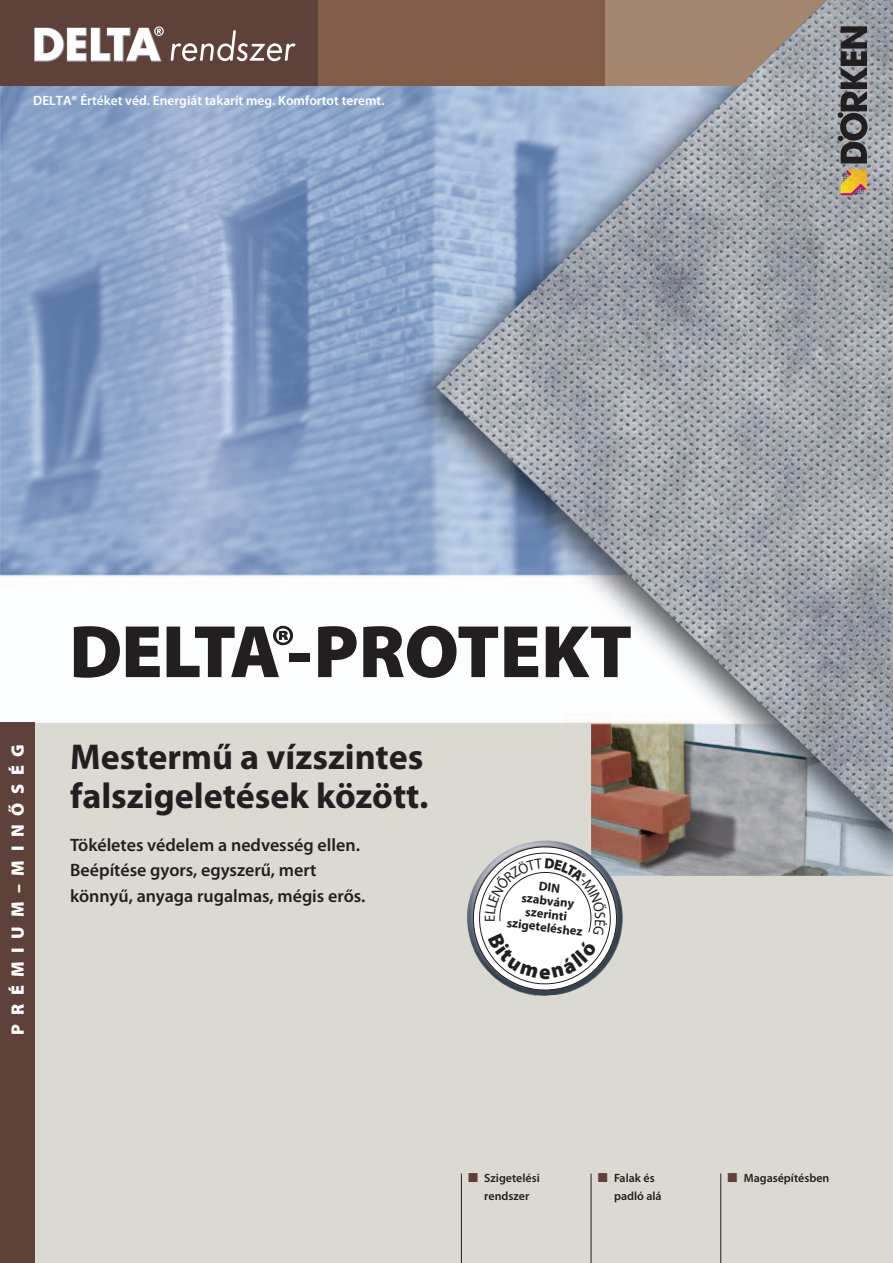
<style>
.page{position:relative;width:893px;height:1263px;background:#fff}
.page>*{position:absolute;margin:0;border:0;box-sizing:border-box;transform-origin:0 0}
.t1{font:900 75px "Delta Myriad Pro";letter-spacing:-.035em;color:#231f20}
.t2{font:700 36px/39px "Myriad Pro Doerken";color:#231f20}
.t3{font:900 21.15px "Myriad Pro Doerken";color:#231f20}
.t4{font:600 18px/25.5px "Myriad Pro Doerken";color:#231f20}
.t5{font:900 18px "Myriad Pro Doerken";letter-spacing:.48em;color:#fff}
.t6{font:14.85px "Myriad Pro Doerken";color:#231f20}
.t7{font:600 13.5px "Myriad Pro Doerken";color:#fff}
.t8{font:700 12.75px/13.4px "Myriad Pro Doerken";color:#231f20;text-align:center}
.t9{font:600 12px/18px "Myriad Pro Doerken";color:#231f20}
.s1{font-family:"Myriad Pro Doerken"}
.s2{color:#5e4239}
</style>
<div class="page">
<div style="left:0;top:723px;width:893px;height:540px;background:#dad9d2"></div>
<img style="left:0;top:85px;width:893px;height:791px">
<img style="left:0;top:574px;width:1px;height:272px">
<hr style="left:461px;top:1173px;width:1px;height:90px;background:#231f20">
<hr style="left:591px;top:1173px;width:1px;height:90px;background:#231f20">
<hr style="left:720px;top:1173px;width:1px;height:90px;background:#231f20">
<div style="left:0;top:0;width:319px;height:85px;background:#5e4239"></div>
<div style="left:319px;top:0;width:287px;height:85px;background:#815d48"></div>
<div style="left:0;top:723px;width:34px;height:540px;background:#5e4239"></div>
<img style="left:436px;top:0;width:457px;height:831px">
<svg style="left:838px;top:26px;width:29px;height:137px;background:#565558"></svg>
<svg style="left:841px;top:169px;width:26px;height:26px"></svg>
<img style="left:481px;top:840px;width:67px;height:3px">
<svg style="left:34px;top:26px;width:130px;height:36px"></svg>
<svg style="left:171px;top:30px;width:124px;height:31px"></svg>
<svg style="left:469px;top:843px;width:152px;height:151px"></svg>
<p class="t7" style="left:33px;top:92px;width:353px">DELTA® Értéket véd. Energiát takarít meg. Komfortot teremt.</p>
<p class="t5" style="left:6px;top:1035px;width:292px;rotate:-90deg">PRÉMIUM–MINŐSÉG</p>
<h1 class="t1" style="left:69px;top:602px;width:564px">DELTA®-P<span class="s1">ROTEKT</span></h1>
<h2 class="t2" style="left:70px;top:736px;width:360px">Mestermű a vízszintes falszigeletések között.</h2>
<p class="t4" style="left:70px;top:831px;width:297px">Tökéletes védelem a nedvesség ellen.<br>Beépítése gyors, egyszerű, mert könnyű, anyaga rugalmas, mégis erős.</p>
<p class="t6" style="left:481px;top:922px;width:9px;rotate:-90deg">E</p>
<p class="t8" style="left:513px;top:876px;width:78px;rotate:7deg">DIN szabvány szerinti szigeteléshez</p>
<p class="t3" style="left:539px;top:957px;width:13px">e</p>
<p class="t9" style="left:468px;top:1168px;width:73px"><span class="s2">■</span> Szigetelési</p>
<p class="t9" style="left:728px;top:1168px;width:103px"><span class="s2">■</span> Magasépítésben</p>
<p class="t9" style="left:484px;top:1186px;width:46px">rendszer</p>
<p class="t9" style="left:614px;top:1168px;width:49px;text-indent:-16px"><span class="s2">■</span> Falak és padló alá</p>
</div>
